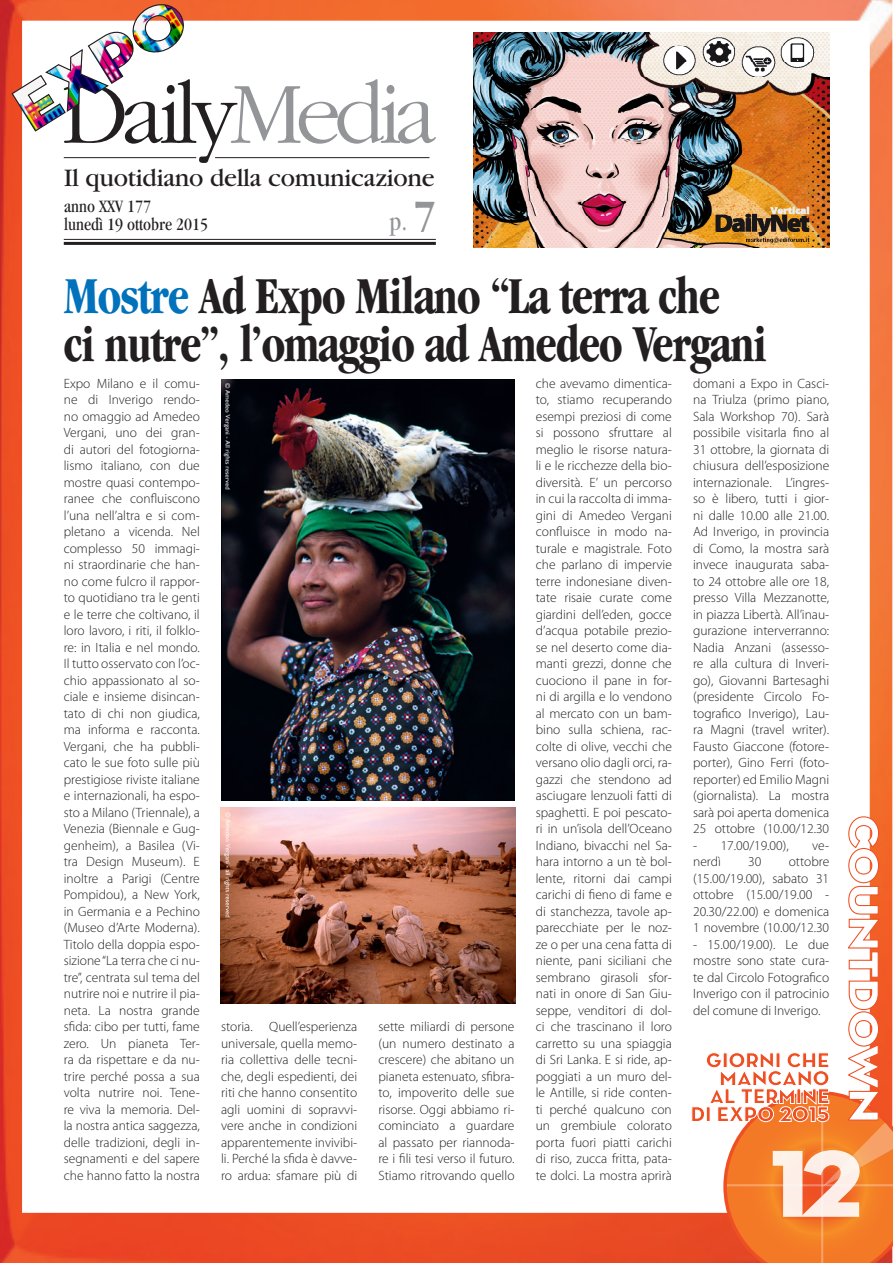
<style>
.page{position:relative;width:893px;height:1263px;background:#fff}
.page>*{position:absolute;margin:0;border:0;box-sizing:border-box;transform-origin:0 0}
.t1{font:96.9px "Neutra Disp Titling";color:#fff;scale:1.1 1}
.Titolo_1{font:700 condensed 53.7px/47.8px "Garamond";letter-spacing:-.025em;color:#231f20;scale:.9 1}
.t2{font:condensed 27px "Garamond";color:#939598}
.t3{font:26.25px "Garamond";letter-spacing:-.01em;color:#231f20}
.t4{font:condensed 18px/18px "Garamond";color:#231f20}
.Testo_Brevi{font:300 13.5px/16.5px "Myriad Pro";color:#231f20;text-align:justify}
.s1{font-weight:700;font-size:45px}
.s2{color:#0072bc}
</style>
<div class="page">
<img style="left:0;top:0;width:892px;height:1263px">
<hr style="left:64px;top:239px;width:372px;height:1px;background:#231f20">
<hr style="left:64px;top:242px;width:372px;height:3px;background:#231f20">
<svg style="left:11px;top:2px;width:425px;height:161px"></svg>
<img style="left:473px;top:33px;width:356px;height:215px">
<img style="left:473px;top:248px;width:356px;height:1px">
<svg style="left:691px;top:816px;width:202px;height:447px"></svg>
<img style="left:221px;top:380px;width:293px;height:421px">
<img style="left:221px;top:807px;width:294px;height:196px">
<h3 class="t3" style="left:64px;top:164px;width:372px">Il quotidiano della comunicazione</h3>
<h3 class="t4" style="left:64px;top:197px;width:145px">anno XXV 177<br>lunedì 19 ottobre 2015</h3>
<p class="t2" style="left:389px;top:206px;width:48px">p. <span class="s1">7</span></p>
<p class="Titolo_1" style="left:64px;top:272px;width:783px"><span class="s2">Mostre</span> Ad Expo Milano “La terra che<br>ci nutre”, l’omaggio ad Amedeo Vergani</p>
<p class="Testo_Brevi" style="left:64px;top:375px;width:138px">Expo Milano e il comu&shy;ne di Inverigo rendo&shy;no omaggio ad Amedeo Vergani, uno dei gran&shy;di autori del fotogiorna&shy;lismo italiano, con due mostre quasi contempo&shy;ranee che confluiscono l’una nell’altra e si com&shy;pletano a vicenda. Nel complesso 50 immagi&shy;ni straordinarie che han&shy;no come fulcro il rappor&shy;to quotidiano tra le genti e le terre che coltivano, il loro lavoro, i riti, il folklo&shy;re: in Italia e nel mondo.<br>Il tutto osservato con l’oc&shy;chio appassionato al so&shy;ciale e insieme disincan&shy;tato di chi non giudica, ma informa e racconta.<br>Vergani, che ha pubbli&shy;cato le sue foto sulle più prestigiose riviste italiane e internazionali, ha espo&shy;sto a Milano (Triennale), a Venezia (Biennale e Gug&shy;genheim), a Basilea (Vi&shy;tra Design Museum). E inoltre a Parigi (Centre Pompidou), a New York, in Germania e a Pechino (Museo d’Arte Moderna).<br>Titolo della doppia espo&shy;sizione “La terra che ci nu&shy;tre”, centrata sul tema del nutrire noi e nutrire il pia&shy;neta. La nostra grande sfida: cibo per tutti, fame zero. Un pianeta Ter&shy;ra da rispettare e da nu&shy;trire perché possa a sua volta nutrire noi. Tene&shy;re viva la memoria. Del&shy;la nostra antica saggezza, delle tradizioni, degli in&shy;segnamenti e del sapere che hanno fatto la nostra</p>
<p class="Testo_Brevi" style="left:536px;top:375px;width:138px">che avevamo dimentica&shy;to, stiamo recuperando esempi preziosi di come si possono sfruttare al meglio le risorse natura&shy;li e le ricchezze della bio&shy;diversità. E’ un percorso in cui la raccolta di imma&shy;gini di Amedeo Vergani confluisce in modo na&shy;turale e magistrale. Foto che parlano di impervie terre indonesiane diven&shy;tate risaie curate come giardini dell’eden, gocce d’acqua potabile prezio&shy;se nel deserto come dia&shy;manti grezzi, donne che cuociono il pane in for&shy;ni di argilla e lo vendono al mercato con un bam&shy;bino sulla schiena, rac&shy;colte di olive, vecchi che versano olio dagli orci, ra&shy;gazzi che stendono ad asciugare lenzuoli fatti di spaghetti. E poi pescato&shy;ri in un’isola dell’Oceano Indiano, bivacchi nel Sa&shy;hara intorno a un tè bol&shy;lente, ritorni dai campi carichi di fieno di fame e di stanchezza, tavole ap&shy;parecchiate per le noz&shy;ze o per una cena fatta di niente, pani siciliani che sembrano girasoli sfor&shy;nati in onore di San Giu&shy;seppe, venditori di dol&shy;ci che trascinano il loro carretto su una spiaggia di Sri Lanka. E si ride, ap&shy;poggiati a un muro del&shy;le Antille, si ride conten&shy;ti perché qualcuno con un grembiule colorato porta fuori piatti carichi di riso, zucca fritta, pata&shy;te dolci. La mostra aprirà</p>
<p class="Testo_Brevi" style="left:693px;top:375px;width:138px">domani a Expo in Casci&shy;na Triulza (primo piano, Sala Workshop 70). Sarà possibile visitarla fino al 31 ottobre, la giornata di chiusura dell’esposizione internazionale. L’ingres&shy;so è libero, tutti i gior&shy;ni dalle 10.00 alle 21.00.<br>Ad Inverigo, in provincia di Como, la mostra sarà invece inaugurata saba&shy;to 24 ottobre alle ore 18, presso Villa Mezzanotte, in piazza Libertà. All’inau&shy;gurazione interverranno:<br>Nadia Anzani (assesso&shy;re alla cultura di Inveri&shy;go), Giovanni Bartesaghi (presidente Circolo Fo&shy;tografico Inverigo), Lau&shy;ra Magni (travel writer).<br>Fausto Giaccone (fotore&shy;porter), Gino Ferri (foto&shy;reporter) ed Emilio Magni (giornalista). La mostra sarà poi aperta domenica 25 ottobre (10.00/12.30</p>
<p class="Testo_Brevi" style="left:693px;top:837px;width:97px">- 17.00/19.00),</p>
<p class="Testo_Brevi" style="left:812px;top:837px;width:18px">ve-</p>
<p class="Testo_Brevi" style="left:693px;top:854px;width:29px">nerdì</p>
<p class="Testo_Brevi" style="left:748px;top:854px;width:15px">30</p>
<p class="Testo_Brevi" style="left:693px;top:854px;width:138px;text-indent:96px">ottobre (15.00/19.00), sabato 31 ottobre (15.00/19.00 - 20.30/22.00) e domenica 1 novembre (10.00/12.30</p>
<p class="Testo_Brevi" style="left:693px;top:936px;width:138px">- 15.00/19.00). Le due mostre sono state cura&shy;te dal Circolo Fotografico Inverigo con il patrocinio del comune di Inverigo.</p>
<p class="Testo_Brevi" style="left:221px;top:1019px;width:138px">storia. Quell’esperienza universale, quella memo&shy;ria collettiva delle tecni&shy;che, degli espedienti, dei riti che hanno consentito agli uomini di sopravvi&shy;vere anche in condizioni apparentemente invivibi&shy;li. Perché la sfida è davve&shy;ro ardua: sfamare più di</p>
<p class="Testo_Brevi" style="left:378px;top:1019px;width:138px">sette miliardi di persone (un numero destinato a crescere) che abitano un pianeta estenuato, sfibra&shy;to, impoverito delle sue risorse. Oggi abbiamo ri&shy;cominciato a guardare al passato per riannoda&shy;re i fili tesi verso il futuro.<br>Stiamo ritrovando quello</p>
<h1 class="t1" style="left:770px;top:1123px;width:85px">12</h1>
</div>
